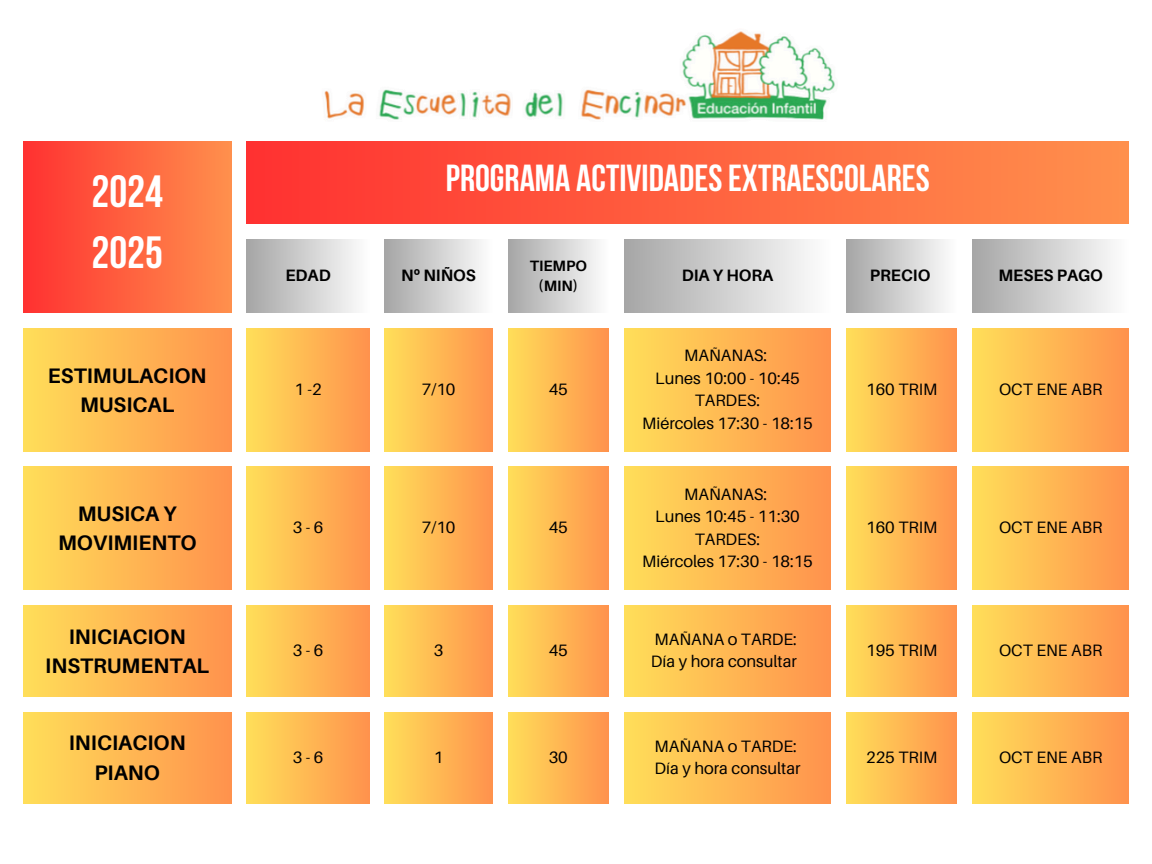
<style>
.page{position:relative;width:1152px;height:864px;background:#fff}
.page>*{position:absolute;margin:0;border:0;box-sizing:border-box;transform-origin:0 0}
.t1{font:700 45px "Bebas Neue";color:#fff}
.t2{font:700 37.5px "Bebas Neue";color:#fff}
.t3{font:700 21px/29.2px "Aileron";color:#000;text-align:center}
.t4{font:16.5px "Aileron";color:#000}
.t5{font:700 16.5px "Aileron";color:#000}
.t6{font:700 15px "Aileron";color:#000}
.s1{font-family:"Noto Sans"}
</style>
<div class="page">
<div style="left:23px;top:141px;width:208px;height:172px;background:linear-gradient(to right,#ff3031,#ff904d)"></div>
<div style="left:247px;top:141px;width:882px;height:83px;background:linear-gradient(to right,#ff3131,#ff904d)"></div>
<div style="left:247px;top:240px;width:122px;height:73px;background:linear-gradient(to right,#a6a6a6,#fdfdfd)"></div>
<div style="left:385px;top:240px;width:107px;height:73px;background:linear-gradient(to right,#a6a6a6,#fdfdfd)"></div>
<div style="left:508px;top:240px;width:101px;height:73px;background:linear-gradient(to right,#a6a6a6,#fefefe)"></div>
<div style="left:624px;top:240px;width:207px;height:73px;background:linear-gradient(to right,#a6a6a6,#fefefe)"></div>
<div style="left:847px;top:240px;width:110px;height:73px;background:linear-gradient(to right,#a6a6a6,#fdfdfd)"></div>
<div style="left:973px;top:240px;width:156px;height:73px;background:linear-gradient(to right,#a6a6a6,#fefefe)"></div>
<div style="left:23px;top:329px;width:208px;height:122px;background:linear-gradient(to right,#ffde59,#ff924d)"></div>
<div style="left:247px;top:329px;width:122px;height:122px;background:linear-gradient(to right,#ffde59,#ff934d)"></div>
<div style="left:385px;top:329px;width:107px;height:122px;background:linear-gradient(to right,#ffde59,#ff934d)"></div>
<div style="left:508px;top:329px;width:101px;height:122px;background:linear-gradient(to right,#ffde59,#ff924d)"></div>
<div style="left:624px;top:329px;width:207px;height:122px;background:linear-gradient(to right,#ffde59,#ff924d)"></div>
<div style="left:847px;top:329px;width:110px;height:122px;background:linear-gradient(to right,#ffde59,#ff934d)"></div>
<div style="left:973px;top:329px;width:156px;height:122px;background:linear-gradient(to right,#ffde59,#ff924d)"></div>
<div style="left:23px;top:467px;width:208px;height:123px;background:linear-gradient(to right,#ffde59,#ff924d)"></div>
<div style="left:247px;top:467px;width:122px;height:123px;background:linear-gradient(to right,#ffde59,#ff934d)"></div>
<div style="left:385px;top:467px;width:107px;height:123px;background:linear-gradient(to right,#ffde59,#ff934d)"></div>
<div style="left:508px;top:467px;width:101px;height:123px;background:linear-gradient(to right,#ffde59,#ff924d)"></div>
<div style="left:624px;top:467px;width:207px;height:123px;background:linear-gradient(to right,#ffde59,#ff924d)"></div>
<div style="left:847px;top:467px;width:110px;height:123px;background:linear-gradient(to right,#ffde59,#ff934d)"></div>
<div style="left:973px;top:467px;width:156px;height:123px;background:linear-gradient(to right,#ffde59,#ff924d)"></div>
<div style="left:23px;top:605px;width:208px;height:91px;background:linear-gradient(to right,#ffde59,#ff924d)"></div>
<div style="left:247px;top:605px;width:122px;height:91px;background:linear-gradient(to right,#ffde59,#ff934d)"></div>
<div style="left:385px;top:605px;width:107px;height:91px;background:linear-gradient(to right,#ffde59,#ff934d)"></div>
<div style="left:508px;top:605px;width:101px;height:91px;background:linear-gradient(to right,#ffde59,#ff924d)"></div>
<div style="left:624px;top:605px;width:207px;height:91px;background:linear-gradient(to right,#ffde59,#ff924d)"></div>
<div style="left:847px;top:605px;width:110px;height:91px;background:linear-gradient(to right,#ffde59,#ff934d)"></div>
<div style="left:973px;top:605px;width:156px;height:91px;background:linear-gradient(to right,#ffde59,#ff924d)"></div>
<div style="left:23px;top:712px;width:208px;height:91px;background:linear-gradient(to right,#ffde59,#ff924d)"></div>
<div style="left:247px;top:712px;width:122px;height:91px;background:linear-gradient(to right,#ffde59,#ff934d)"></div>
<div style="left:385px;top:712px;width:107px;height:91px;background:linear-gradient(to right,#ffde59,#ff934d)"></div>
<div style="left:508px;top:712px;width:101px;height:91px;background:linear-gradient(to right,#ffde59,#ff924d)"></div>
<div style="left:624px;top:712px;width:207px;height:91px;background:linear-gradient(to right,#ffde59,#ff924d)"></div>
<div style="left:847px;top:712px;width:110px;height:91px;background:linear-gradient(to right,#ffde59,#ff934d)"></div>
<div style="left:973px;top:712px;width:156px;height:91px;background:linear-gradient(to right,#ffde59,#ff924d)"></div>
<img style="left:324px;top:31px;width:511px;height:89px">
<p class="t1" style="left:92px;top:173px;width:73px">2024</p>
<p class="t1" style="left:92px;top:235px;width:73px">2025</p>
<p class="t3" style="left:48px;top:360px;width:160px">ESTIMULACION<br>MUSICAL</p>
<p class="t3" style="left:58px;top:499px;width:140px">MUSICA Y<br>MOVIMIENTO</p>
<p class="t3" style="left:45px;top:621px;width:166px">INICIACION<br>INSTRUMENTAL</p>
<p class="t3" style="left:69px;top:728px;width:118px">INICIACION<br>PIANO</p>
<p class="t2" style="left:446px;top:163px;width:486px">PROGRAMA ACTIVIDADESEXTRAESCOLARES</p>
<p class="t5" style="left:285px;top:265px;width:47px">EDAD</p>
<p class="t5" style="left:401px;top:265px;width:76px">N<span class="s1">º</span> NIÑOS</p>
<p class="t6" style="left:530px;top:257px;width:59px">TIEMPO</p>
<p class="t6" style="left:538px;top:277px;width:42px">(MIN)</p>
<p class="t5" style="left:682px;top:265px;width:93px">DIA Y HORA</p>
<p class="t5" style="left:870px;top:265px;width:62px">PRECIO</p>
<p class="t5" style="left:998px;top:265px;width:106px">MESES PAGO</p>
<p class="t4" style="left:294px;top:379px;width:29px">1-2</p>
<p class="t4" style="left:422px;top:379px;width:35px">7/10</p>
<p class="t4" style="left:549px;top:379px;width:21px">45</p>
<p class="t4" style="left:684px;top:345px;width:84px">MAÑANAS:</p>
<p class="t4" style="left:655px;top:368px;width:146px">Lunes 10:00 - 10:45</p>
<p class="t4" style="left:695px;top:390px;width:67px">TARDES:</p>
<p class="t4" style="left:642px;top:413px;width:172px">Miércoles 17:30 - 18:15</p>
<p class="t4" style="left:866px;top:379px;width:73px">160 TRIM</p>
<p class="t4" style="left:999px;top:379px;width:105px">OCT ENE ABR</p>
<p class="t4" style="left:293px;top:517px;width:32px">3-6</p>
<p class="t4" style="left:422px;top:517px;width:35px">7/10</p>
<p class="t4" style="left:549px;top:517px;width:21px">45</p>
<p class="t4" style="left:684px;top:484px;width:84px">MAÑANAS:</p>
<p class="t4" style="left:655px;top:506px;width:146px">Lunes 10:45 - 11:30</p>
<p class="t4" style="left:695px;top:529px;width:67px">TARDES:</p>
<p class="t4" style="left:642px;top:551px;width:172px">Miércoles 17:30 - 18:15</p>
<p class="t4" style="left:866px;top:517px;width:73px">160 TRIM</p>
<p class="t4" style="left:999px;top:517px;width:105px">OCT ENE ABR</p>
<p class="t4" style="left:293px;top:640px;width:32px">3-6</p>
<p class="t4" style="left:434px;top:640px;width:11px">3</p>
<p class="t4" style="left:549px;top:640px;width:21px">45</p>
<p class="t4" style="left:655px;top:629px;width:144px">MAÑANA o TARDE:</p>
<p class="t4" style="left:651px;top:651px;width:148px">Día y hora consultar</p>
<p class="t4" style="left:866px;top:640px;width:73px">195 TRIM</p>
<p class="t4" style="left:999px;top:640px;width:105px">OCT ENE ABR</p>
<p class="t4" style="left:293px;top:747px;width:32px">3-6</p>
<p class="t4" style="left:434px;top:747px;width:11px">1</p>
<p class="t4" style="left:549px;top:747px;width:21px">30</p>
<p class="t4" style="left:655px;top:736px;width:144px">MAÑANA o TARDE:</p>
<p class="t4" style="left:654px;top:758px;width:148px">Día y hora consultar</p>
<p class="t4" style="left:866px;top:747px;width:73px">225 TRIM</p>
<p class="t4" style="left:999px;top:747px;width:105px">OCT ENE ABR</p>
</div>
